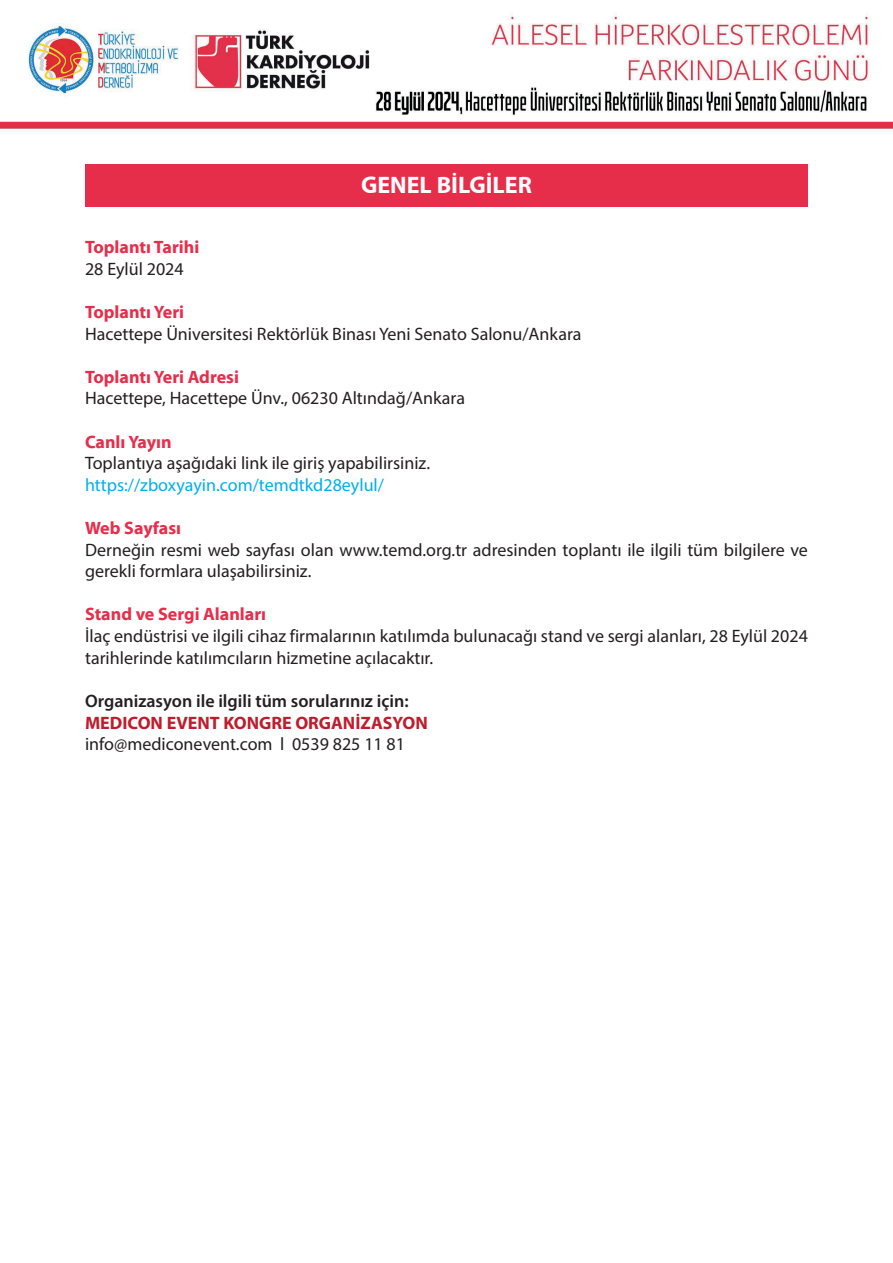
<style>
.page{position:relative;width:893px;height:1263px;background:#fff}
.page>*{position:absolute;margin:0;border:0;box-sizing:border-box;transform-origin:0 0}
.t1{font:700 24px "Myriad Pro";color:#fff}
.t2{font:18px/21.6px "Myriad Pro";color:#231f20}
.t3{font:700 18px "Myriad Pro";color:#e62e4a}
.t4{font:600 18px "Myriad Pro";color:#231f20}
.t5{font:18px "Myriad Pro";color:#00aeef}
.t6{font:700 18px "Myriad Pro";color:#be1d2c}
</style>
<div class="page">
<img style="left:0;top:15px;width:893px;height:114px">
<div style="left:85px;top:164px;width:723px;height:43px;background:#e62e4a"></div>
<h1 class="t1" style="left:361px;top:169px;width:172px">GENEL BİLGİLER</h1>
<p class="t3" style="left:85px;top:235px;width:116px">Toplantı Tarihi</p>
<p class="t2" style="left:85px;top:258px;width:100px">28 Eylül 2024</p>
<p class="t3" style="left:85px;top:300px;width:101px">Toplantı Yeri</p>
<p class="t2" style="left:85px;top:322px;width:498px">Hacettepe Üniversitesi Rektörlük Binası Yeni Senato Salonu/Ankara</p>
<p class="t3" style="left:85px;top:365px;width:155px">Toplantı Yeri Adresi</p>
<p class="t2" style="left:85px;top:387px;width:381px">Hacettepe, Hacettepe Ünv., 06230 Altındağ/Ankara</p>
<p class="t3" style="left:85px;top:430px;width:88px">Canlı Yayın</p>
<p class="t2" style="left:85px;top:452px;width:347px">Toplantıya aşağıdaki link ile giriş yapabilirsiniz.</p>
<p class="t5" style="left:85px;top:474px;width:300px">https://zboxyayin.com/temdtkd28eylul/</p>
<p class="t3" style="left:85px;top:516px;width:98px">Web Sayfası</p>
<p class="t2" style="left:85px;top:538px;width:724px">Derneğin resmi web sayfası olan www.temd.org.tr adresinden toplantı ile ilgili tüm bilgilere ve gerekli formlara ulaşabilirsiniz.</p>
<p class="t3" style="left:85px;top:603px;width:183px">Stand ve Sergi Alanları</p>
<p class="t2" style="left:85px;top:625px;width:724px">İlaç endüstrisi ve ilgili cihaz firmalarının katılımda bulunacağı stand ve sergi alanları, 28 Eylül 2024 tarihlerinde katılımcıların hizmetine açılacaktır.</p>
<p class="t4" style="left:85px;top:689px;width:325px">Organizasyon ile ilgili tüm sorularınız için:</p>
<p class="t6" style="left:85px;top:711px;width:344px">MEDICON EVENT KONGRE ORGANİZASYON</p>
<p class="t2" style="left:85px;top:733px;width:322px">info@mediconevent.com l 0539 825 11 81</p>
</div>
